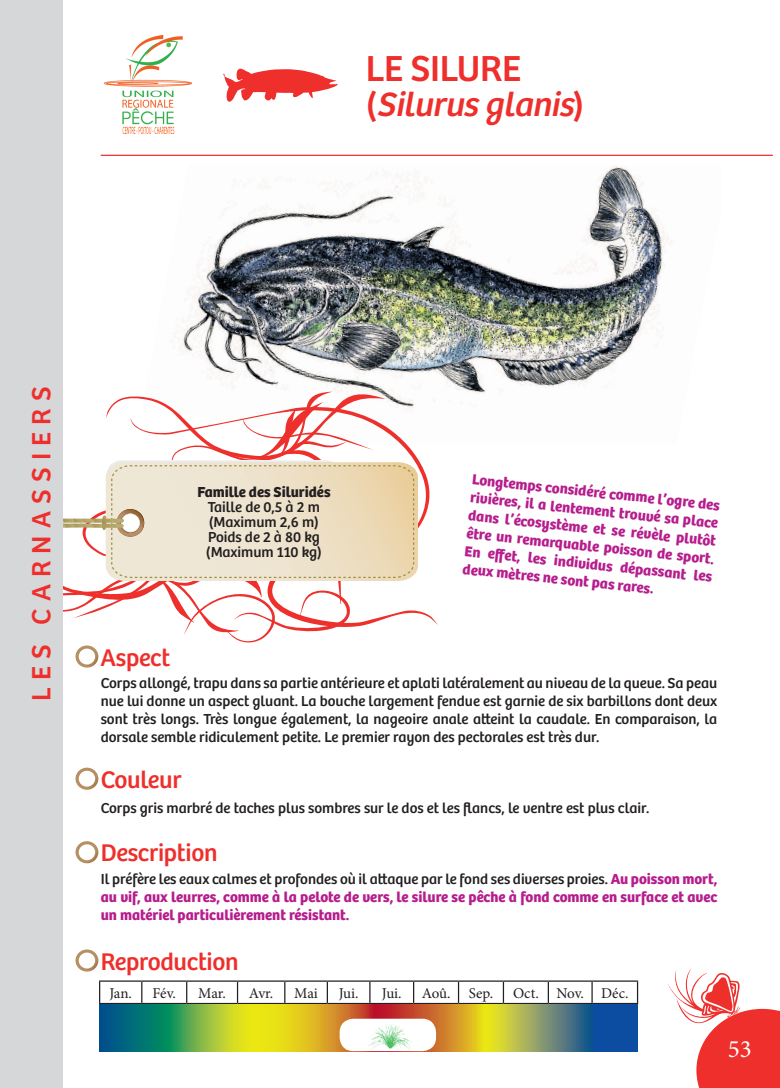
<style>
.page{position:relative;width:780px;height:1088px;background:#fff}
.page>*{position:absolute;margin:0;border:0;box-sizing:border-box;transform-origin:0 0}
.t1{font:37.5px "Bree";letter-spacing:-.01em;color:#ee2f2c}
.t2{font:italic 35px "Bree";color:#ee2f2c}
.t3{font:27.38px "Bree";color:#ee2f2c}
.t4{font:25px "Bree";letter-spacing:-.01em;color:#ee2f2c}
.t5{font:25px "Minion Pro";color:#fff}
.t6{font:15px/18px "Bree";color:#231f20;text-align:justify}
.t7{font:700 15px/18px "Bree";color:#b61d8d;text-align:justify}
.t8{font:15px "Minion Pro";letter-spacing:-.01em;color:#231f20}
.t9{font:700 15px "Bree";color:#231f20}
.s1{font-style:normal}
.s2{font-weight:400;color:#231f20}
</style>
<div class="page">
<img style="left:104px;top:36px;width:87px;height:97px">
<svg style="left:668px;top:969px;width:112px;height:119px"></svg>
<hr style="left:101px;top:155px;width:671px;height:1px;background:#ee2f2c">
<hr style="left:99px;top:980px;width:43px;height:2px;background:#231f20">
<svg style="left:99px;top:982px;width:1px;height:21px"></svg>
<hr style="left:142px;top:980px;width:45px;height:2px;background:#231f20">
<svg style="left:141px;top:982px;width:1px;height:21px"></svg>
<hr style="left:187px;top:980px;width:50px;height:2px;background:#231f20">
<svg style="left:186px;top:982px;width:1px;height:21px"></svg>
<hr style="left:237px;top:980px;width:48px;height:2px;background:#231f20">
<svg style="left:237px;top:982px;width:1px;height:21px"></svg>
<hr style="left:285px;top:980px;width:42px;height:2px;background:#231f20">
<svg style="left:284px;top:982px;width:1px;height:21px"></svg>
<hr style="left:327px;top:980px;width:43px;height:2px;background:#231f20">
<svg style="left:327px;top:982px;width:1px;height:21px"></svg>
<hr style="left:370px;top:980px;width:43px;height:2px;background:#231f20">
<svg style="left:369px;top:982px;width:1px;height:21px"></svg>
<hr style="left:413px;top:980px;width:45px;height:2px;background:#231f20">
<svg style="left:413px;top:982px;width:1px;height:21px"></svg>
<hr style="left:458px;top:980px;width:45px;height:2px;background:#231f20">
<svg style="left:458px;top:982px;width:1px;height:21px"></svg>
<hr style="left:503px;top:980px;width:45px;height:2px;background:#231f20">
<svg style="left:503px;top:982px;width:1px;height:21px"></svg>
<hr style="left:548px;top:980px;width:44px;height:2px;background:#231f20">
<hr style="left:547px;top:982px;width:2px;height:21px;background:#231f20">
<hr style="left:592px;top:980px;width:46px;height:2px;background:#231f20">
<svg style="left:591px;top:982px;width:1px;height:21px"></svg>
<svg style="left:637px;top:982px;width:1px;height:21px"></svg>
<hr style="left:99px;top:1003px;width:43px;height:1px;background:#231f20">
<hr style="left:142px;top:1003px;width:45px;height:1px;background:#231f20">
<hr style="left:187px;top:1003px;width:50px;height:1px;background:#231f20">
<hr style="left:237px;top:1003px;width:48px;height:1px;background:#231f20">
<hr style="left:285px;top:1003px;width:42px;height:1px;background:#231f20">
<hr style="left:327px;top:1003px;width:43px;height:1px;background:#231f20">
<hr style="left:370px;top:1003px;width:43px;height:1px;background:#231f20">
<hr style="left:413px;top:1003px;width:45px;height:1px;background:#231f20">
<hr style="left:458px;top:1003px;width:45px;height:1px;background:#231f20">
<hr style="left:503px;top:1003px;width:45px;height:1px;background:#231f20">
<hr style="left:548px;top:1003px;width:44px;height:1px;background:#231f20">
<hr style="left:592px;top:1003px;width:46px;height:1px;background:#231f20">
<svg style="left:99px;top:1004px;width:494px;height:47px;background:#949f45"></svg>
<div style="left:593px;top:1004px;width:45px;height:47px;background:#0d4da1"></div>
<svg style="left:75px;top:949px;width:23px;height:22px"></svg>
<svg style="left:223px;top:68px;width:115px;height:34px"></svg>
<img style="left:171px;top:165px;width:501px;height:241px">
<div style="left:0;top:0;width:63px;height:1088px;background:#d6d7d8"></div>
<svg style="left:63px;top:391px;width:375px;height:276px"></svg>
<svg style="left:75px;top:768px;width:23px;height:22px"></svg>
<svg style="left:75px;top:841px;width:23px;height:22px"></svg>
<div style="left:339px;top:1019px;width:97px;height:32px;background:#fff;border-radius:14px"></div>
<img style="left:368px;top:1024px;width:43px;height:26px">
<h1 class="t1" style="left:366px;top:46px;width:157px">LE SILURE</h1>
<h2 class="t2" style="left:366px;top:83px;width:220px"><span class="s1">(</span> Silurusglanis<span class="s1">)</span></h2>
<h3 class="t3" style="left:25px;top:701px;width:314px;rotate:-90deg">les carnassiers</h3>
<p class="t9" style="left:197px;top:483px;width:135px">Famille des Siluridés</p>
<p class="t6" style="left:206px;top:500px;width:117px;line-height:15px;text-align:left">Taille de 0,5 à 2 m (Maximum 2,6 m)<br>Poids de 2 à 80 kg (Maximum 110 kg)</p>
<p class="t7" style="left:473px;top:470px;width:250px;rotate:6deg">Longtemps considéré comme l’ogre des rivières, il a lentement trouvé sa place dans l’écosystème et se révèle plutôt être un remarquable poisson de sport.<br>En eff et, les individus dépassant les deux mètres ne sont pas rares.</p>
<h3 class="t4" style="left:100px;top:642px;width:71px">Aspect</h3>
<p class="t6" style="left:101px;top:674px;width:618px">Corps allongé, trapu dans sa partie antérieure et aplati latéralement au niveau de la queue. Sa peau nue lui donne un aspect gluant. La bouche largement fendue est garnie de six barbillons dont deux sont très longs. Très longue également, la nageoire anale atteint la caudale. En comparaison, la dorsale semble ridiculement petite. Le premier rayon des pectorales est très dur.</p>
<h3 class="t4" style="left:101px;top:765px;width:82px">Couleur</h3>
<p class="t6" style="left:101px;top:799px;width:550px">Corps gris marbré de taches plus sombres sur le dos et les flancs, le ventre est plus clair.</p>
<h3 class="t4" style="left:101px;top:838px;width:118px">Description</h3>
<p class="t7" style="left:101px;top:870px;width:618px"><span class="s2">Il préfère les eaux calmes et profondes où il attaque par le fond ses diverses proies.</span> Au poisson mort, au vif, aux leurres, comme à la pelote de vers, le silure se pêche à fond comme en surface et avec un matériel particulièrement résistant.</p>
<h3 class="t4" style="left:101px;top:946px;width:139px">Reproduction</h3>
<p class="t8" style="left:109px;top:983px;width:24px">Jan.</p>
<p class="t8" style="left:152px;top:983px;width:25px">Fév.</p>
<p class="t8" style="left:198px;top:983px;width:29px">Mar.</p>
<p class="t8" style="left:249px;top:983px;width:26px">Avr.</p>
<p class="t8" style="left:294px;top:983px;width:25px">Mai</p>
<p class="t8" style="left:339px;top:983px;width:21px">Jui.</p>
<p class="t8" style="left:382px;top:983px;width:21px">Jui.</p>
<p class="t8" style="left:421px;top:983px;width:73px">Aoû. Sep.</p>
<p class="t8" style="left:513px;top:983px;width:117px">Oct. Nov. Déc.</p>
<h3 class="t5" style="left:727px;top:1032px;width:26px">53</h3>
</div>
